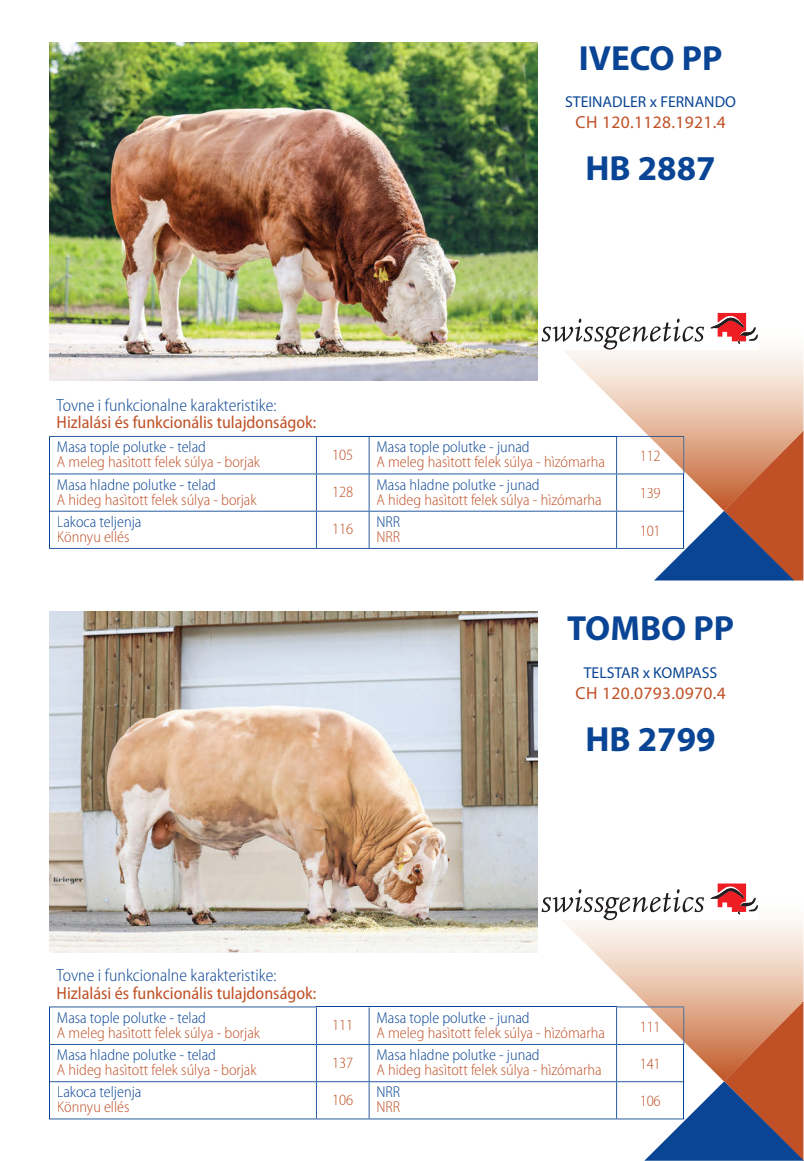
<style>
.page{position:relative;width:804px;height:1161px;background:#fff}
.page>*{position:absolute;margin:0;border:0;box-sizing:border-box;transform-origin:0 0}
.t1{font:700 35px "Myriad Pro";color:#094594}
.t2{font:semi-condensed 17.5px "Myriad Pro";color:#c05127}
.t3{font:300 semi-condensed 17.5px "Myriad Pro";color:#094594}
.t4{font:17.5px "Myriad Pro";letter-spacing:.02em;color:#c05127}
.t5{font:300 semi-condensed 15.75px "Myriad Pro";color:#c05127}
.t6{font:300 semi-condensed 15.75px "Myriad Pro";color:#094594}
.t7{font:15.75px "Myriad Pro";color:#094594}
</style>
<div class="page">
<svg style="left:537px;top:325px;width:266px;height:106px"></svg>
<img style="left:50px;top:42px;width:487px;height:339px">
<svg style="left:49px;top:431px;width:754px;height:149px"></svg>
<div style="left:541px;top:313px;width:217px;height:36px;background:#fff"></div>
<svg style="left:541px;top:319px;width:163px;height:30px"></svg>
<svg style="left:710px;top:313px;width:48px;height:31px"></svg>
<svg style="left:537px;top:896px;width:266px;height:105px"></svg>
<img style="left:50px;top:611px;width:487px;height:341px">
<svg style="left:49px;top:1001px;width:755px;height:160px"></svg>
<div style="left:541px;top:883px;width:217px;height:37px;background:#fff"></div>
<svg style="left:541px;top:889px;width:163px;height:31px"></svg>
<svg style="left:710px;top:883px;width:48px;height:31px"></svg>
<h1 class="t1" style="left:579px;top:35px;width:145px">IVECO PP</h1>
<p class="t7" style="left:565px;top:92px;width:172px">STEINADLER x FERNANDO</p>
<p class="t4" style="left:575px;top:112px;width:152px">CH 120.1128.1921.4</p>
<h1 class="t1" style="left:585px;top:146px;width:132px">HB 2887</h1>
<p class="t3" style="left:56px;top:394px;width:221px">Tovne i funkcionalne karakteristike:</p>
<p class="t2" style="left:56px;top:411px;width:261px">Hizlalási és funkcionális tulajdonságok:</p>
<p class="t6" style="left:57px;top:438px;width:151px">Masa tople polutke - telad</p>
<p class="t5" style="left:57px;top:452px;width:204px">A meleg hasìtott felek súlya - borjak</p>
<p class="t5" style="left:332px;top:445px;width:22px">105</p>
<p class="t6" style="left:376px;top:438px;width:155px">Masa tople polutke - junad</p>
<p class="t5" style="left:376px;top:452px;width:230px">A meleg hasìtott felek súlya - hìzómarha</p>
<p class="t5" style="left:639px;top:446px;width:22px">112</p>
<p class="t6" style="left:57px;top:475px;width:160px">Masa hladne polutke - telad</p>
<p class="t5" style="left:57px;top:490px;width:201px">A hideg hasìtott felek súlya - borjak</p>
<p class="t5" style="left:332px;top:482px;width:22px">128</p>
<p class="t6" style="left:376px;top:475px;width:165px">Masa hladne polutke - junad</p>
<p class="t5" style="left:376px;top:490px;width:226px">A hideg hasìtott felek súlya - hìzómarha</p>
<p class="t5" style="left:639px;top:484px;width:22px">139</p>
<p class="t6" style="left:57px;top:512px;width:86px">Lakoca teljenja</p>
<p class="t5" style="left:57px;top:527px;width:74px">Könnyu ellés</p>
<p class="t5" style="left:332px;top:520px;width:22px">116</p>
<p class="t6" style="left:376px;top:512px;width:25px">NRR</p>
<p class="t5" style="left:376px;top:527px;width:25px">NRR</p>
<p class="t5" style="left:639px;top:521px;width:22px">101</p>
<h1 class="t1" style="left:567px;top:605px;width:168px">TOMBO PP</h1>
<p class="t7" style="left:584px;top:663px;width:135px">TELSTAR x KOMPASS</p>
<p class="t4" style="left:575px;top:682px;width:152px">CH 120.0793.0970.4</p>
<h1 class="t1" style="left:585px;top:716px;width:132px">HB 2799</h1>
<p class="t3" style="left:56px;top:965px;width:221px">Tovne i funkcionalne karakteristike:</p>
<p class="t2" style="left:56px;top:982px;width:261px">Hizlalási és funkcionális tulajdonságok:</p>
<p class="t6" style="left:57px;top:1008px;width:151px">Masa tople polutke - telad</p>
<p class="t5" style="left:57px;top:1023px;width:204px">A meleg hasìtott felek súlya - borjak</p>
<p class="t5" style="left:332px;top:1015px;width:22px">111</p>
<p class="t6" style="left:376px;top:1008px;width:155px">Masa tople polutke - junad</p>
<p class="t5" style="left:376px;top:1023px;width:230px">A meleg hasìtott felek súlya - hìzómarha</p>
<p class="t5" style="left:639px;top:1017px;width:22px">111</p>
<p class="t6" style="left:57px;top:1045px;width:160px">Masa hladne polutke - telad</p>
<p class="t5" style="left:57px;top:1060px;width:201px">A hideg hasìtott felek súlya - borjak</p>
<p class="t5" style="left:332px;top:1053px;width:22px">137</p>
<p class="t6" style="left:376px;top:1045px;width:165px">Masa hladne polutke - junad</p>
<p class="t5" style="left:376px;top:1060px;width:226px">A hideg hasìtott felek súlya - hìzómarha</p>
<p class="t5" style="left:639px;top:1054px;width:22px">141</p>
<p class="t6" style="left:57px;top:1083px;width:86px">Lakoca teljenja</p>
<p class="t5" style="left:57px;top:1097px;width:74px">Könnyu ellés</p>
<p class="t5" style="left:332px;top:1090px;width:22px">106</p>
<p class="t6" style="left:376px;top:1083px;width:25px">NRR</p>
<p class="t5" style="left:376px;top:1097px;width:25px">NRR</p>
<p class="t5" style="left:639px;top:1091px;width:22px">106</p>
</div>
